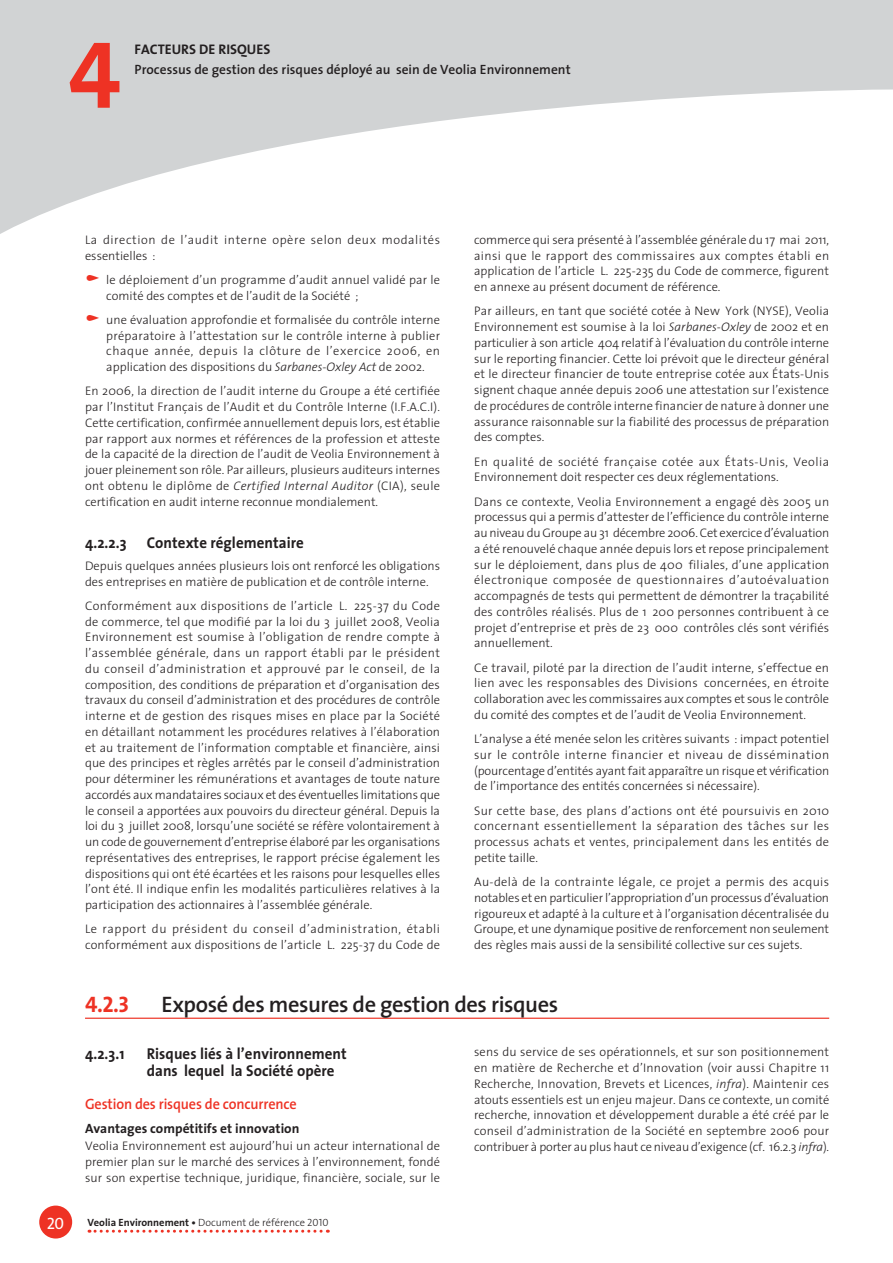
<style>
.page{position:relative;width:893px;height:1263px;background:#fff}
.page>*{position:absolute;margin:0;border:0;box-sizing:border-box;transform-origin:0 0}
.t1{font:96px "The Sans Bold Caps";color:#ee3224}
.t2{font:600 22.5px "The Sans";letter-spacing:-.02em;color:#231f20}
.t3{font:22.5px "The Sans Bold Caps";color:#ee3224}
.t4{font:16.5px "The Sans Caps";color:#fff}
.t5{font:700 15.75px/16.5px "The Sans";letter-spacing:.005em;color:#231f20;scale:.95 1}
.t6{font:600 15px "The Sans";letter-spacing:-.01em;color:#ee3224;scale:.95 1}
.t7{font:700 13.95px "The Sans";color:#231f20}
.t8{font:600 13.5px "The Sans";color:#231f20}
.t9{font:700 13.5px "The Sans";color:#231f20}
.t10{font:300 12.45px/15.8px "The Sans";color:#231f20;text-align:justify}
.t11{font:300 12.45px/15.8px "The Sans";letter-spacing:.045em;color:#231f20}
.t12{font:700 10.5px "The Sans";color:#231f20}
.s1{font-style:italic}
.s2{font-weight:300}
.s3{font-family:"The Sans Light Caps";font-weight:400}
</style>
<div class="page">
<div style="left:39px;top:1205px;width:33px;height:33px;background:#ee3224;border-radius:50%"></div>
<svg style="left:89px;top:1230px;width:239px;height:3px"></svg>
<svg style="left:0;top:0;width:893px;height:234px;fill:#d1d3d4"></svg>
<hr style="left:85px;top:1017px;width:744px;height:2px;background:#ee3224">
<h1 class="t1" style="left:68px;top:18px;width:55px">4</h1>
<p class="t7" style="left:135px;top:42px;width:137px">FACTEURS DE RISQUES</p>
<p class="t8" style="left:135px;top:64px;width:438px">Processus de gestion des risques déployé au sein de Veolia Environnement</p>
<p class="t11" style="left:85px;top:233px;width:357px">La direction de l’audit interne opère selon deux modalités essentielles :</p>
<p class="t10" style="left:106px;top:273px;width:335px">le déploiement d’un programme d’audit annuel validé par le comité des comptes et de l’audit de la Société ;</p>
<p class="t10" style="left:106px;top:313px;width:335px">une évaluation approfondie et formalisée du contrôle interne préparatoire à l’attestation sur le contrôle interne à publier chaque année, depuis la clôture de l’exercice 2006, en application des dispositions du <span class="s1">Sarbanes-Oxley Act</span> de 2002.</p>
<p class="t10" style="left:85px;top:384px;width:357px">En 2006, la direction de l’audit interne du Groupe a été certifiée par l’Institut Français de l’Audit et du Contrôle Interne (I.F.A.C.I).<br>Cette certification, confirmée annuellement depuis lors, est établie par rapport aux normes et références de la profession et atteste de la capacité de la direction de l’audit de Veolia Environnement à jouer pleinement son rôle. Par ailleurs, plusieurs auditeurs internes ont obtenu le diplôme de <span class="s1">Certified Internal Auditor</span> (CIA), seule certification en audit interne reconnue mondialement.</p>
<p class="t5" style="left:85px;top:534px;width:45px">4.2.2.3</p>
<p class="t5" style="left:147px;top:534px;width:167px">Contexte réglementaire</p>
<p class="t10" style="left:85px;top:559px;width:357px">Depuis quelques années plusieurs lois ont renforcé les obligations des entreprises en matière de publication et de contrôle interne.</p>
<p class="t10" style="left:85px;top:599px;width:357px">Conformément aux dispositions de l’article L. 225-37 du Code de commerce, tel que modifié par la loi du 3 juillet 2008, Veolia Environnement est soumise à l’obligation de rendre compte à l’assemblée générale, dans un rapport établi par le président du conseil d’administration et approuvé par le conseil, de la composition, des conditions de préparation et d’organisation des travaux du conseil d’administration et des procédures de contrôle interne et de gestion des risques mises en place par la Société en détaillant notamment les procédures relatives à l’élaboration et au traitement de l’information comptable et financière, ainsi que des principes et règles arrêtés par le conseil d’administration pour déterminer les rémunérations et avantages de toute nature accordés aux mandataires sociaux et des éventuelles limitations que le conseil a apportées aux pouvoirs du directeur général. Depuis la loi du 3 juillet 2008, lorsqu’une société se réfère volontairement à un code de gouvernement d’entreprise élaboré par les organisations représentatives des entreprises, le rapport précise également les dispositions qui ont été écartées et les raisons pour lesquelles elles l’ont été. Il indique enfin les modalités particulières relatives à la participation des actionnaires à l’assemblée générale.</p>
<p class="t11" style="left:85px;top:922px;width:357px">Le rapport du président du conseil d’administration, établi conformément aux dispositions de l’article L. 225-37 du Code de</p>
<p class="t10" style="left:474px;top:233px;width:357px">commerce qui sera présenté à l’assemblée générale du 17 mai 2011, ainsi que le rapport des commissaires aux comptes établi en application de l’article L. 225-235 du Code de commerce, figurent en annexe au présent document de référence.</p>
<p class="t10" style="left:474px;top:304px;width:357px">Par ailleurs, en tant que société cotée à New York (NYSE), Veolia Environnement est soumise à la loi <span class="s1">Sarbanes-Oxley</span> de 2002 et en particulier à son article 404 relatif à l’évaluation du contrôle interne sur le reporting financier. Cette loi prévoit que le directeur général et le directeur financier de toute entreprise cotée aux États-Unis signent chaque année depuis 2006 une attestation sur l’existence de procédures de contrôle interne financier de nature à donner une assurance raisonnable sur la fiabilité des processus de préparation des comptes.</p>
<p class="t10" style="left:474px;top:455px;width:357px">En qualité de société française cotée aux États-Unis, Veolia<br>Environnement doit respecter ces deux réglementations.</p>
<p class="t10" style="left:474px;top:495px;width:357px">Dans ce contexte, Veolia Environnement a engagé dès 2005 un processus qui a permis d’attester de l’efficience du contrôle interne au niveau du Groupe au 31 décembre 2006. Cet exercice d’évaluation a été renouvelé chaque année depuis lors et repose principalement sur le déploiement, dans plus de 400 filiales, d’une application électronique composée de questionnaires d’autoévaluation accompagnés de tests qui permettent de démontrer la traçabilité des contrôles réalisés. Plus de 1 200 personnes contribuent à ce projet d’entreprise et près de 23 000 contrôles clés sont vérifiés annuellement.</p>
<p class="t10" style="left:474px;top:661px;width:357px">Ce travail, piloté par la direction de l’audit interne, s’effectue en lien avec les responsables des Divisions concernées, en étroite collaboration avec les commissaires aux comptes et sous le contrôle du comité des comptes et de l’audit de Veolia Environnement.</p>
<p class="t10" style="left:474px;top:732px;width:357px">L’analyse a été menée selon les critères suivants : impact potentiel sur le contrôle interne financier et niveau de dissémination (pourcentage d’entités ayant fait apparaître un risque et vérification de l’importance des entités concernées si nécessaire).</p>
<p class="t10" style="left:474px;top:804px;width:357px">Sur cette base, des plans d’actions ont été poursuivis en 2010 concernant essentiellement la séparation des tâches sur les processus achats et ventes, principalement dans les entités de petite taille.</p>
<p class="t10" style="left:474px;top:875px;width:357px">Au-delà de la contrainte légale, ce projet a permis des acquis notables et en particulier l’appropriation d’un processus d’évaluation rigoureux et adapté à la culture et à l’organisation décentralisée du Groupe, et une dynamique positive de renforcement non seulement des règles mais aussi de la sensibilité collective sur ces sujets.</p>
<h2 class="t3" style="left:85px;top:991px;width:46px">4.2.3</h2>
<h2 class="t2" style="left:162px;top:995px;width:398px">Exposé des mesures de gestion des risques</h2>
<p class="t5" style="left:85px;top:1046px;width:43px">4.2.3.1</p>
<p class="t5" style="left:147px;top:1046px;width:212px">Risques liés à l’environnement dans lequel la Société opère</p>
<p class="t6" style="left:85px;top:1098px;width:224px">Gestion des risques de concurrence</p>
<p class="t9" style="left:85px;top:1121px;width:216px">Avantages compétitifs et innovation</p>
<p class="t10" style="left:85px;top:1139px;width:357px">Veolia Environnement est aujourd’hui un acteur international de premier plan sur le marché des services à l’environnement, fondé sur son expertise technique, juridique, financière, sociale, sur le</p>
<p class="t10" style="left:474px;top:1045px;width:357px">sens du service de ses opérationnels, et sur son positionnement en matière de Recherche et d’Innovation (voir aussi Chapitre 11<br>Recherche, Innovation, Brevets et Licences, <span class="s1">infra</span>). Maintenir ces atouts essentiels est un enjeu majeur. Dans ce contexte, un comité recherche, innovation et développement durable a été créé par le conseil d’administration de la Société en septembre 2006 pour contribuer à porter au plus haut ce niveau d’exigence (cf. 16.2.3 <span class="s1">infra</span>).</p>
<h3 class="t4" style="left:47px;top:1213px;width:19px">20</h3>
<p class="t12" style="left:87px;top:1217px;width:243px">Veolia Environnement • <span class="s2">Document de référence</span> <span class="s3">2010</span></p>
</div>
